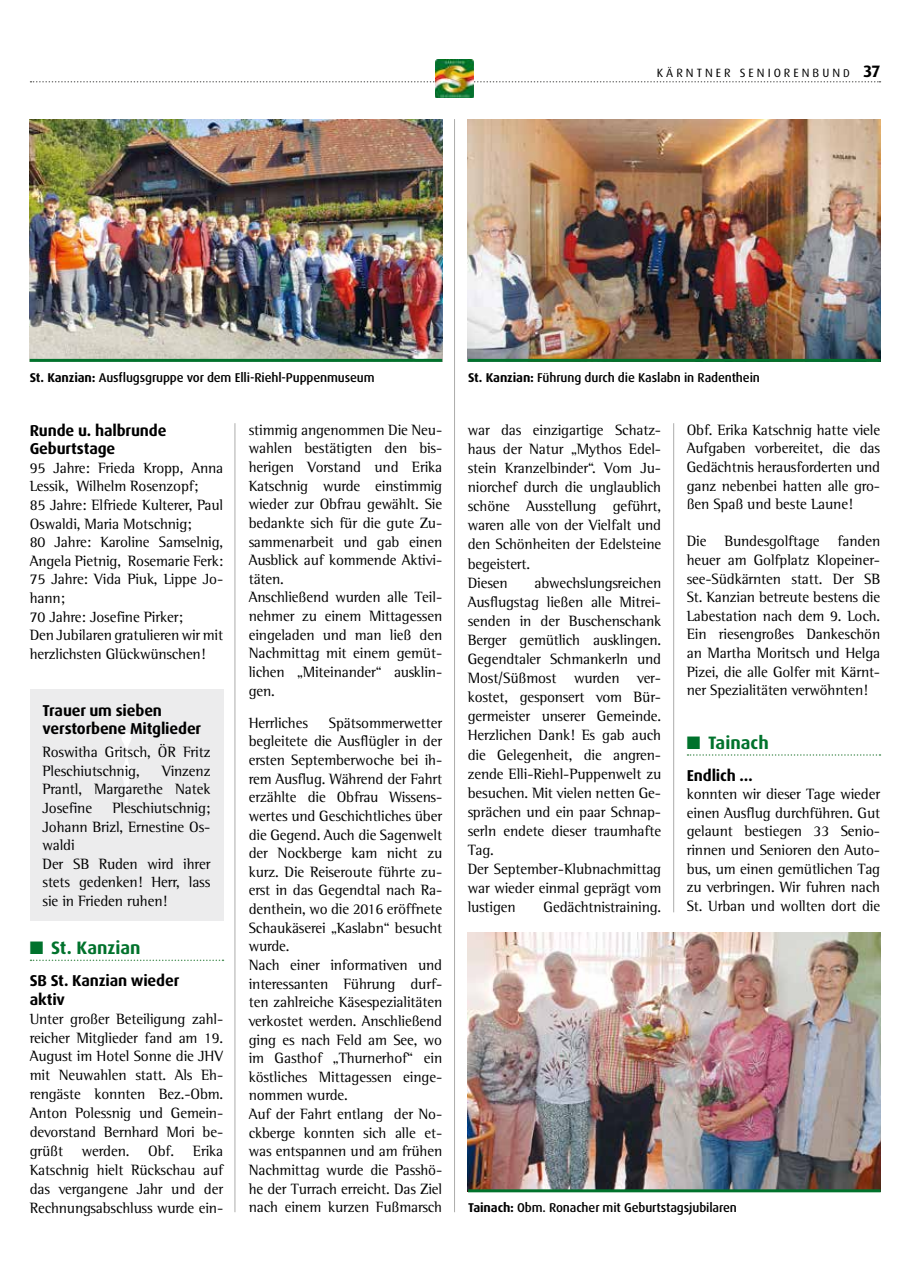
<style>
.page{position:relative;width:910px;height:1276px;background:#fff}
.page>*{position:absolute;margin:0;border:0;box-sizing:border-box;transform-origin:0 0}
.t1{font:700 91.5px "Times";color:#fff}
.t2{font:700 18px "Dax Pro";color:#00722c}
.t3{font:700 15.75px/18.6px "Dax Pro";letter-spacing:-.01em;color:#000}
.t4{font:15.3px/18.6px "Rotis Semi Serif";letter-spacing:-.01em;color:#000}
.t5{font:500 12.75px "Dax Pro";letter-spacing:-.01em;color:#000}
.t6{font:12px "Dax Pro";letter-spacing:.25em;color:#000}
.s1{font-size:11.25px}
.s2{font-weight:700;font-size:16.5px}
.s3{font-weight:700}
</style>
<div class="page">
<svg style="left:31px;top:81px;width:849px;height:1px"></svg>
<img style="left:435px;top:60px;width:38px;height:38px">
<hr style="left:235px;top:423px;width:1px;height:789px;background:#878786">
<hr style="left:673px;top:423px;width:1px;height:489px;background:#878786">
<hr style="left:454px;top:119px;width:1px;height:1093px;background:#878786">
<img style="left:29px;top:119px;width:413px;height:242px">
<hr style="left:30px;top:359px;width:412px;height:3px;background:#00722c">
<img style="left:468px;top:119px;width:413px;height:240px">
<hr style="left:468px;top:359px;width:413px;height:3px;background:#00722c">
<img style="left:468px;top:933px;width:413px;height:256px">
<hr style="left:468px;top:1189px;width:413px;height:3px;background:#00722c">
<div style="left:30px;top:690px;width:193px;height:231px;background:#ececed"></div>
<svg style="left:31px;top:959px;width:192px;height:2px"></svg>
<svg style="left:687px;top:754px;width:193px;height:2px"></svg>
<p class="t6" style="left:657px;top:65px;width:225px">KÄRNTNER SENIORENBUN<span class="s1">D</span> <span class="s2">37</span></p>
<p class="t5" style="left:30px;top:369px;width:346px"><span class="s3">St. Kanzian:</span> Ausflugsgruppe vor dem Elli-Riehl-Puppenmuseum</p>
<p class="t5" style="left:468px;top:369px;width:293px"><span class="s3">St. Kanzian:</span> Führung durch die Kaslabn in Radenthein</p>
<p class="t3" style="left:30px;top:421px;width:138px">Runde u. halbrunde<br>Geburtstage</p>
<p class="t4" style="left:30px;top:458px;width:195px">95 Jahre: Frieda Kropp, Anna<br>Lessik, Wilhelm Rosenzopf;<br>85 Jahre: Elfriede Kulterer, Paul<br>Oswaldi, Maria Motschnig;<br>80 Jahre: Karoline Samselnig,<br>Angela Pietnig, Rosemarie Ferk:<br>75 Jahre: Vida Piuk, Lippe Jo&shy;hann;<br>70 Jahre: Josefine Pirker;<br>Den Jubilaren gratulieren wir mit herzlichsten Glückwünschen!</p>
<p class="t3" style="left:43px;top:701px;width:160px">Trauer um sieben verstorbene Mitglieder</p>
<p class="t4" style="left:43px;top:742px;width:169px">Roswitha Gritsch, ÖR Fritz<br>Pleschiutschnig,</p>
<h1 class="t1" style="left:104px;top:710px;width:47px">†</h1>
<p class="t4" style="left:43px;top:761px;width:169px;text-align:justify;text-indent:120px">Vinzenz Prantl, Margarethe Natek Josefine</p>
<p class="t4" style="left:43px;top:798px;width:169px;text-indent:70px">Pleschiutschnig;<br>Johann Brizl, Ernestine Os&shy;waldi<br>Der SB Ruden wird ihrer stets gedenken! Herr, lass sie in Frieden ruhen!</p>
<p class="t2" style="left:30px;top:936px;width:112px">■ St. Kanzian</p>
<p class="t3" style="left:30px;top:970px;width:151px">SB St. Kanzian wieder aktiv</p>
<p class="t4" style="left:30px;top:1009px;width:195px;text-align:justify">Unter großer Beteiligung zahl&shy;reicher Mitglieder fand am 19.<br>August im Hotel Sonne die JHV mit Neuwahlen statt. Als Eh&shy;rengäste konnten Bez.-Obm.<br>Anton Polessnig und Gemein&shy;devorstand Bernhard Mori be&shy;grüßt werden. Obf. Erika Katschnig hielt Rückschau auf das vergangene Jahr und der Rechnungsabschluss wurde ein-</p>
<p class="t4" style="left:249px;top:420px;width:195px">stimmig angenommen Die Neu&shy;wahlen bestätigten den bis&shy;herigen Vorstand und Erika<br>Katschnig wurde einstimmig wieder zur Obfrau gewählt. Sie bedankte sich für die gute Zu&shy;sammenarbeit und gab einen<br>Ausblick auf kommende Aktivi&shy;täten.<br>Anschließend wurden alle Teil&shy;nehmer zu einem Mittagessen eingeladen und man ließ den<br>Nachmittag mit einem gemüt&shy;lichen „Miteinander“ ausklin&shy;gen.</p>
<p class="t4" style="left:249px;top:713px;width:61px">Herrliches</p>
<p class="t4" style="left:249px;top:713px;width:195px;text-indent:80px">Spätsommerwetter begleitete die Ausflügler in der ersten Septemberwoche bei ih&shy;rem Ausflug. Während der Fahrt erzählte die Obfrau Wissens&shy;wertes und Geschichtliches über die Gegend. Auch die Sagenwelt der Nockberge kam nicht zu kurz. Die Reiseroute führte zu&shy;erst in das Gegendtal nach Ra&shy;denthein, wo die 2016 eröffnete<br>Schaukäserei „Kaslabn“ besucht wurde.<br>Nach einer informativen und interessanten Führung durf&shy;ten zahlreiche Käsespezialitäten verkostet werden. Anschließend ging es nach Feld am See, wo im Gasthof „Thurnerhof“ ein köstliches Mittagessen einge&shy;nommen wurde.<br>Auf der Fahrt entlang der No&shy;ckberge konnten sich alle et&shy;was entspannen und am frühen<br>Nachmittag wurde die Passhö&shy;he der Turrach erreicht. Das Ziel nach einem kurzen Fußmarsch</p>
<p class="t4" style="left:468px;top:420px;width:195px;line-height:19px">war das einzigartige Schatz&shy;haus der Natur „Mythos Edel&shy;stein Kranzelbinder“. Vom Ju&shy;niorchef durch die unglaublich schöne Ausstellung geführt, waren alle von der Vielfalt und den Schönheiten der Edelsteine begeistert.<br>Diesen</p>
<p class="t4" style="left:468px;top:573px;width:195px;line-height:19px;text-indent:67px">abwechslungsreichen<br>Ausflugstag ließen alle Mitrei&shy;senden in der Buschenschank<br>Berger gemütlich ausklingen.<br>Gegendtaler Schmankerln und<br>Most/Süßmost wurden ver&shy;kostet, gesponsert vom Bür&shy;germeister unserer Gemeinde.<br>Herzlichen Dank! Es gab auch die Gelegenheit, die angren&shy;zende Elli-Riehl-Puppenwelt zu besuchen. Mit vielen netten Ge&shy;sprächen und ein paar Schnap&shy;serln endete dieser traumhafte<br>Tag.<br>Der September-Klubnachmittag war wieder einmal geprägt vom lustigen</p>
<p class="t4" style="left:543px;top:898px;width:119px">Gedächtnistraining.</p>
<p class="t4" style="left:687px;top:420px;width:195px;text-align:justify">Obf. Erika Katschnig hatte viele Aufgaben vorbereitet, die das Gedächtnis herausforderten und ganz nebenbei hatten alle gro&shy;ßen Spaß und beste Laune!</p>
<p class="t4" style="left:687px;top:532px;width:195px;text-align:justify">Die Bundesgolftage fanden heuer am Golfplatz Klopeiner&shy;see-Südkärnten statt. Der SB St. Kanzian betreute bestens die Labestation nach dem 9. Loch.<br>Ein riesengroßes Dankeschön an Martha Moritsch und Helga Pizei, die alle Golfer mit Kärnt&shy;ner Spezialitäten verwöhnten!</p>
<p class="t2" style="left:687px;top:731px;width:84px">■ Tainach</p>
<p class="t3" style="left:687px;top:766px;width:68px">Endlich …</p>
<p class="t4" style="left:687px;top:784px;width:195px;text-align:justify">konnten wir dieser Tage wieder einen Ausflug durchführen. Gut gelaunt bestiegen 33 Senio&shy;rinnen und Senioren den Auto&shy;bus, um einen gemütlichen Tag zu verbringen. Wir fuhren nach St. Urban und wollten dort die</p>
<p class="t5" style="left:468px;top:1199px;width:270px"><span class="s3">Tainach:</span> Obm. Ronacher mit Geburtstagsjubilaren</p>
</div>
